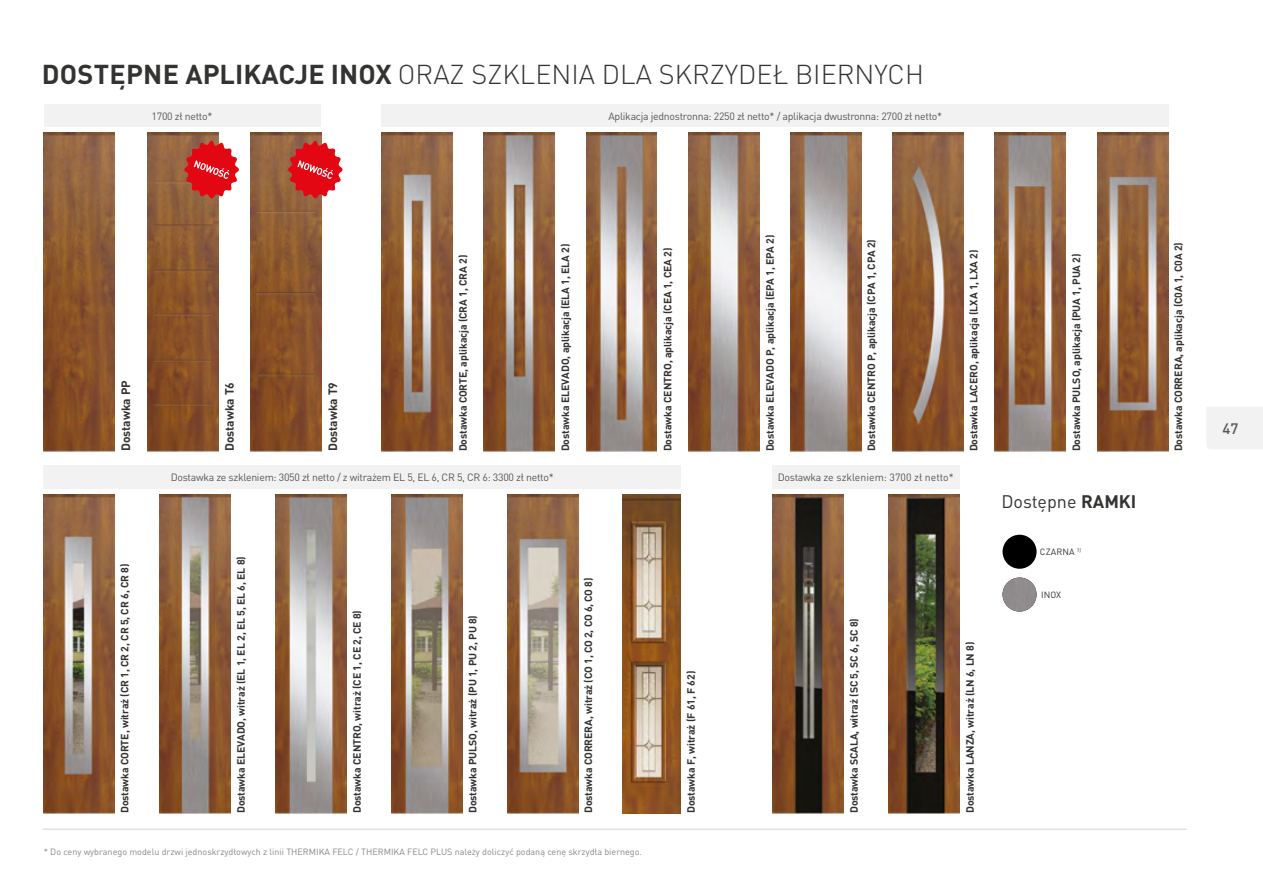
<style>
.page{position:relative;width:1263px;height:893px;background:#fff}
.page>*{position:absolute;margin:0;border:0;box-sizing:border-box;transform-origin:0 0}
.t1{font:300 27px "DIN Pro";color:#333332}
.t2{font:18px "DIN Pro";color:#333332}
.t3{font:500 15px "DIN Pro";color:#575756}
.t4{font:700 12px "DIN Pro";color:#333332}
.t5{font:700 10.5px "DIN Pro";letter-spacing:-.01em;color:#333332}
.t6{font:10.5px "DIN Pro";letter-spacing:-.025em;color:#575756}
.t7{font:10.5px "DIN Pro";color:#575756}
.t8{font:9px "DIN Pro";color:#878787}
.t9{font:9px "DIN Pro";letter-spacing:.01em;color:#333332}
.s1{font-weight:700}
</style>
<div class="page">
<div style="left:1207px;top:407px;width:56px;height:42px;background:#f2f2f2"></div>
<hr style="left:43px;top:829px;width:1144px;height:1px;background:#dadada">
<div style="left:381px;top:104px;width:788px;height:23px;background:#f2f2f2"></div>
<img style="left:382px;top:132px;width:70px;height:319px">
<img style="left:484px;top:132px;width:71px;height:319px">
<img style="left:586px;top:132px;width:71px;height:319px">
<img style="left:688px;top:132px;width:71px;height:319px">
<img style="left:791px;top:132px;width:70px;height:319px">
<img style="left:892px;top:132px;width:71px;height:319px">
<img style="left:994px;top:132px;width:71px;height:319px">
<img style="left:1097px;top:132px;width:71px;height:319px">
<div style="left:44px;top:104px;width:276px;height:23px;background:#f2f2f2"></div>
<img style="left:44px;top:132px;width:71px;height:319px">
<img style="left:44px;top:494px;width:71px;height:319px">
<img style="left:159px;top:494px;width:71px;height:319px">
<img style="left:275px;top:494px;width:71px;height:319px">
<img style="left:773px;top:494px;width:70px;height:319px">
<img style="left:889px;top:494px;width:70px;height:319px">
<img style="left:392px;top:494px;width:70px;height:319px">
<img style="left:507px;top:494px;width:71px;height:319px">
<img style="left:623px;top:494px;width:57px;height:319px">
<div style="left:44px;top:465px;width:637px;height:23px;background:#f2f2f2"></div>
<div style="left:772px;top:465px;width:187px;height:23px;background:#f2f2f2"></div>
<div style="left:1002px;top:535px;width:34px;height:34px;background:#000;border-radius:50%"></div>
<img style="left:1002px;top:577px;width:34px;height:34px;border-radius:17px">
<img style="left:147px;top:132px;width:71px;height:319px">
<img style="left:251px;top:132px;width:71px;height:319px">
<svg style="left:184px;top:141px;width:55px;height:57px"></svg>
<svg style="left:288px;top:141px;width:54px;height:57px"></svg>
<h1 class="t1" style="left:42px;top:56px;width:883px"><span class="s1">DOSTĘPNE APLIKACJE INOX</span> ORAZ SZKLENIA DLA SKRZYDEŁ BIERNYCH</h1>
<p class="t6" style="left:152px;top:109px;width:62px">1700 zł netto*</p>
<p class="t6" style="left:608px;top:109px;width:335px">Aplikacja jednostronna: 2250 zł netto* / aplikacja dwustronna: 2700 zł netto*</p>
<p class="t4" style="left:118px;top:451px;width:72px;rotate:-90deg">Dostawka PP</p>
<p class="t4" style="left:221px;top:451px;width:71px;rotate:-90deg">Dostawka T6</p>
<p class="t4" style="left:325px;top:451px;width:71px;rotate:-90deg">Dostawka T9</p>
<p class="t5" style="left:456px;top:451px;width:198px;rotate:-90deg">Dostawka CORTE, aplikacja (CRA 1, CRA 2)</p>
<p class="t5" style="left:558px;top:451px;width:209px;rotate:-90deg">Dostawka ELEVADO, aplikacja (ELA 1, ELA 2)</p>
<p class="t5" style="left:660px;top:451px;width:205px;rotate:-90deg">Dostawka CENTRO, aplikacja (CEA 1, CEA 2)</p>
<p class="t5" style="left:763px;top:451px;width:218px;rotate:-90deg">Dostawka ELEVADO P, aplikacja (EPA 1, EPA 2)</p>
<p class="t5" style="left:864px;top:451px;width:214px;rotate:-90deg">Dostawka CENTRO P, aplikacja (CPA 1, CPA 2)</p>
<p class="t5" style="left:967px;top:451px;width:203px;rotate:-90deg">Dostawka LACERO, aplikacja (LXA 1, LXA 2)</p>
<p class="t5" style="left:1069px;top:451px;width:199px;rotate:-90deg">Dostawka PULSO, aplikacja (PUA 1, PUA 2)</p>
<p class="t5" style="left:1171px;top:451px;width:211px;rotate:-90deg">Dostawka CORRERA, aplikacja (C0A 1, C0A 2)</p>
<p class="t6" style="left:171px;top:470px;width:384px">Dostawka ze szkleniem: 3050 zł netto / z witrażem EL 5, EL 6, CR 5, CR 6: 3300 zł netto*</p>
<p class="t7" style="left:778px;top:470px;width:177px">Dostawka ze szkleniem: 3700 zł netto*</p>
<p class="t5" style="left:118px;top:813px;width:251px;rotate:-90deg">Dostawka CORTE, witraż (CR 1, CR 2, CR 5, CR 6, CR 8)</p>
<p class="t5" style="left:234px;top:813px;width:258px;rotate:-90deg">Dostawka ELEVADO, witraż (EL 1, EL 2, EL 5, EL 6, EL 8)</p>
<p class="t5" style="left:350px;top:813px;width:205px;rotate:-90deg">Dostawka CENTRO, witraż (CE 1, CE 2, CE 8)</p>
<p class="t5" style="left:466px;top:813px;width:200px;rotate:-90deg">Dostawka PULSO, witraż (PU 1, PU 2, PU 8)</p>
<p class="t5" style="left:581px;top:813px;width:237px;rotate:-90deg">Dostawka CORRERA, witraż (CO 1, CO 2, CO 6, CO 8)</p>
<p class="t8" style="left:44px;top:845px;width:600px">* Do ceny wybranego modelu drzwi jednoskrzydłowych z linii THERMIKA FELC / THERMIKA FELC PLUS należy doliczyć podaną cenę skrzydła biernego.</p>
<p class="t5" style="left:684px;top:813px;width:144px;rotate:-90deg">Dostawka F, witraż (F 61, F 62)</p>
<p class="t5" style="left:847px;top:813px;width:196px;rotate:-90deg">Dostawka SCALA, witraż (SC 5, SC 6, SC 8)</p>
<p class="t5" style="left:963px;top:813px;width:173px;rotate:-90deg">Dostawka LANZA, witraż (LN 6, LN 8)</p>
<h2 class="t2" style="left:1001px;top:490px;width:137px">Dostępne <span class="s1">RAMKI</span></h2>
<p class="t9" style="left:1040px;top:546px;width:43px">CZARNA <sup>1)</sup></p>
<p class="t9" style="left:1041px;top:589px;width:22px">INOX</p>
<h3 class="t3" style="left:1222px;top:418px;width:17px">47</h3>
</div>
